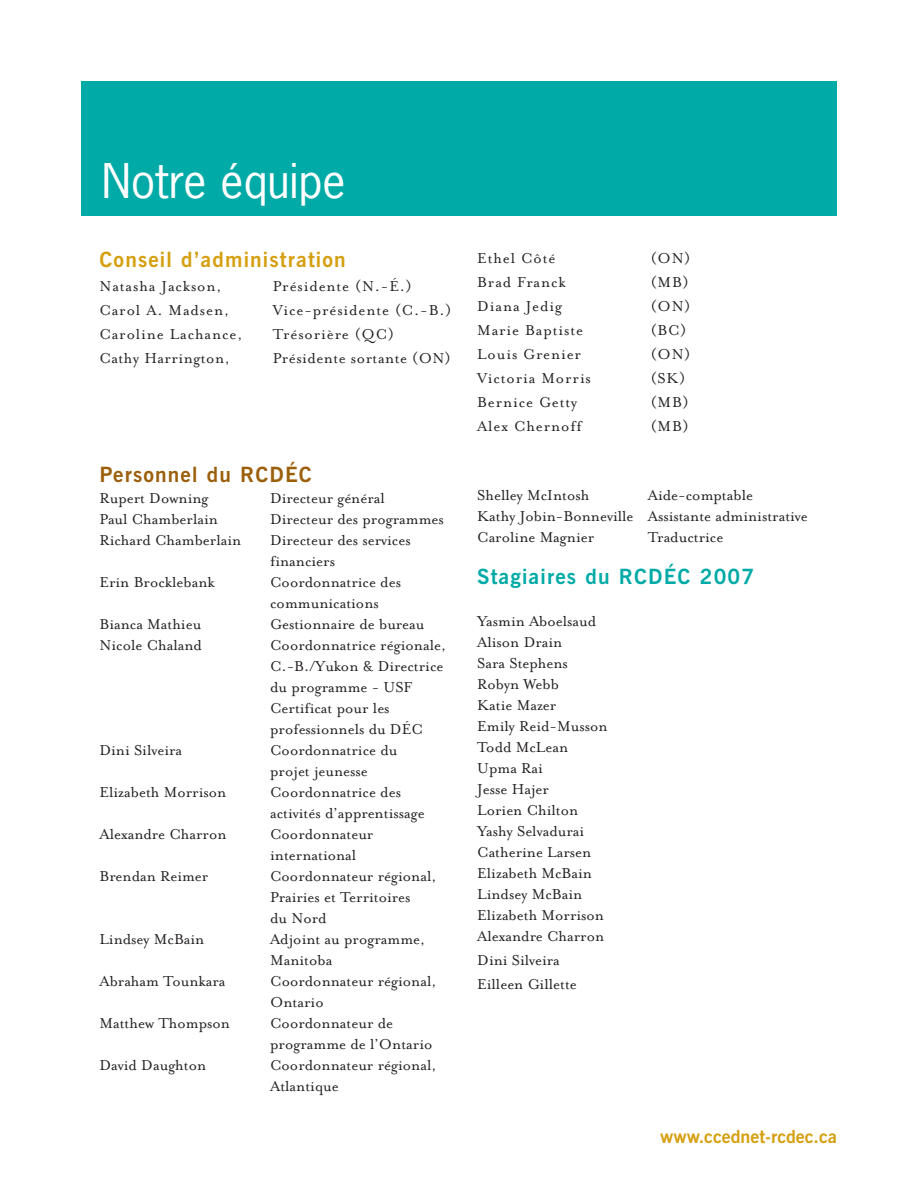
<style>
.page{position:relative;width:918px;height:1188px;background:#fff}
.page>*{position:absolute;margin:0;border:0;box-sizing:border-box;transform-origin:0 0}
.t1{font:45px "News Gothic";color:#fff}
.t2{font:700 21px "News Gothic BT";letter-spacing:.055em;color:#d59f0f}
.t3{font:700 21px "News Gothic BT";letter-spacing:.055em;color:#00aaa6}
.t4{font:700 21px "News Gothic BT";letter-spacing:.055em;color:#9c5f0c}
.t5{font:700 18px "News Gothic BT";color:#d59f0f}
.t6{font:16.5px/21px "Mrs Eaves Roman";color:#231f20}
.t7{font:16.5px "Mrs Eaves Roman";letter-spacing:.055em;color:#231f20}
.t8{font:16.5px "Mrs Eaves Roman";letter-spacing:.03em;color:#231f20}
</style>
<div class="page">
<div style="left:81px;top:81px;width:756px;height:135px;background:#00aaa6"></div>
<h1 class="t1" style="left:102px;top:163px;width:245px">Notre équipe</h1>
<p class="t2" style="left:100px;top:251px;width:248px">Conseil d’administration</p>
<p class="t7" style="left:100px;top:275px;width:124px">Natasha Jackson,</p>
<p class="t7" style="left:273px;top:275px;width:140px">Présidente (N.-É.)</p>
<p class="t7" style="left:100px;top:299px;width:131px">Carol A. Madsen,</p>
<p class="t7" style="left:273px;top:299px;width:180px">Vice-présidente (C.-B.)</p>
<p class="t7" style="left:100px;top:323px;width:145px">Caroline Lachance,</p>
<p class="t7" style="left:273px;top:323px;width:122px">Trésorière (QC)</p>
<p class="t8" style="left:100px;top:347px;width:132px">Cathy Harrington,</p>
<p class="t8" style="left:273px;top:347px;width:179px">Présidente sortante (ON)</p>
<p class="t4" style="left:100px;top:467px;width:214px">Personnel du RCDÉC</p>
<p class="t6" style="left:100px;top:487px;width:111px">Rupert Downing</p>
<p class="t6" style="left:270px;top:487px;width:116px">Directeur général</p>
<p class="t6" style="left:100px;top:508px;width:120px">Paul Chamberlain</p>
<p class="t6" style="left:270px;top:508px;width:175px">Directeur des programmes</p>
<p class="t6" style="left:100px;top:529px;width:143px">Richard Chamberlain</p>
<p class="t6" style="left:270px;top:529px;width:142px">Directeur des services financiers</p>
<p class="t6" style="left:100px;top:571px;width:117px">Erin Brocklebank</p>
<p class="t6" style="left:270px;top:571px;width:132px">Coordonnatrice des communications</p>
<p class="t6" style="left:100px;top:613px;width:103px">Bianca Mathieu</p>
<p class="t6" style="left:270px;top:613px;width:156px">Gestionnaire de bureau</p>
<p class="t6" style="left:100px;top:634px;width:104px">Nicole Chaland</p>
<p class="t6" style="left:270px;top:634px;width:178px">Coordonnatrice régionale,<br>C.-B./Yukon &amp; Directrice du programme - USF<br>Certificat pour les professionnels du DÉC</p>
<p class="t6" style="left:100px;top:739px;width:84px">Dini Silveira</p>
<p class="t6" style="left:270px;top:739px;width:129px">Coordonnatrice du projet jeunesse</p>
<p class="t6" style="left:100px;top:781px;width:128px">Elizabeth Morrison</p>
<p class="t6" style="left:270px;top:781px;width:156px">Coordonnatrice des activités d’apprentissage</p>
<p class="t6" style="left:100px;top:823px;width:129px">Alexandre Charron</p>
<p class="t6" style="left:270px;top:823px;width:105px">Coordonnateur international</p>
<p class="t6" style="left:100px;top:865px;width:110px">Brendan Reimer</p>
<p class="t6" style="left:270px;top:865px;width:168px">Coordonnateur régional,<br>Prairies et Territoires<br>du Nord</p>
<p class="t6" style="left:100px;top:928px;width:106px">Lindsey McBain</p>
<p class="t6" style="left:270px;top:928px;width:157px">Adjoint au programme,<br>Manitoba</p>
<p class="t6" style="left:100px;top:970px;width:128px">Abraham Tounkara</p>
<p class="t6" style="left:270px;top:970px;width:168px">Coordonnateur régional,<br>Ontario</p>
<p class="t6" style="left:100px;top:1012px;width:132px">Matthew Thompson</p>
<p class="t6" style="left:270px;top:1012px;width:164px">Coordonnateur de programme de l’Ontario</p>
<p class="t6" style="left:100px;top:1054px;width:108px">David Daughton</p>
<p class="t6" style="left:270px;top:1054px;width:168px">Coordonnateur régional,<br>Atlantique</p>
<p class="t7" style="left:477px;top:248px;width:80px">Ethel Côté</p>
<p class="t6" style="left:651px;top:247px;width:41px">(ON)</p>
<p class="t7" style="left:477px;top:272px;width:90px">Brad Franck</p>
<p class="t6" style="left:651px;top:271px;width:39px">(MB)</p>
<p class="t7" style="left:477px;top:296px;width:86px">Diana Jedig</p>
<p class="t6" style="left:651px;top:295px;width:41px">(ON)</p>
<p class="t7" style="left:477px;top:320px;width:107px">Marie Baptiste</p>
<p class="t6" style="left:651px;top:319px;width:37px">(BC)</p>
<p class="t7" style="left:477px;top:344px;width:105px">Louis Grenier</p>
<p class="t6" style="left:651px;top:343px;width:41px">(ON)</p>
<p class="t7" style="left:477px;top:368px;width:115px">Victoria Morris</p>
<p class="t6" style="left:651px;top:367px;width:36px">(SK)</p>
<p class="t7" style="left:477px;top:392px;width:102px">Bernice Getty</p>
<p class="t6" style="left:651px;top:391px;width:39px">(MB)</p>
<p class="t7" style="left:477px;top:416px;width:106px">Alex Chernoff</p>
<p class="t6" style="left:651px;top:415px;width:39px">(MB)</p>
<p class="t6" style="left:477px;top:483px;width:114px">Shelley McIntosh</p>
<p class="t6" style="left:477px;top:483px;width:332px;text-indent:171px">Aide-comptable<br>Kathy Jobin-Bonneville Assistante administrative<br>Caroline Magnier</p>
<p class="t6" style="left:648px;top:525px;width:77px">Traductrice</p>
<p class="t3" style="left:477px;top:569px;width:278px">Stagiaires du RCDÉC 2007</p>
<p class="t6" style="left:477px;top:609px;width:132px">Yasmin Aboelsaud<br>Alison Drain<br>Sara Stephens<br>Robyn Webb<br>Katie Mazer<br>Emily Reid-Musson<br>Todd McLean<br>Upma Rai<br>Jesse Hajer<br>Lorien Chilton<br>Yashy Selvadurai<br>Catherine Larsen<br>Elizabeth McBain<br>Lindsey McBain<br>Elizabeth Morrison<br>Alexandre Charron</p>
<p class="t6" style="left:477px;top:947px;width:101px;line-height:24px">Dini Silveira<br>Eilleen Gillette</p>
<p class="t5" style="left:660px;top:1130px;width:178px">www.ccednet-rcdec.ca</p>
</div>
